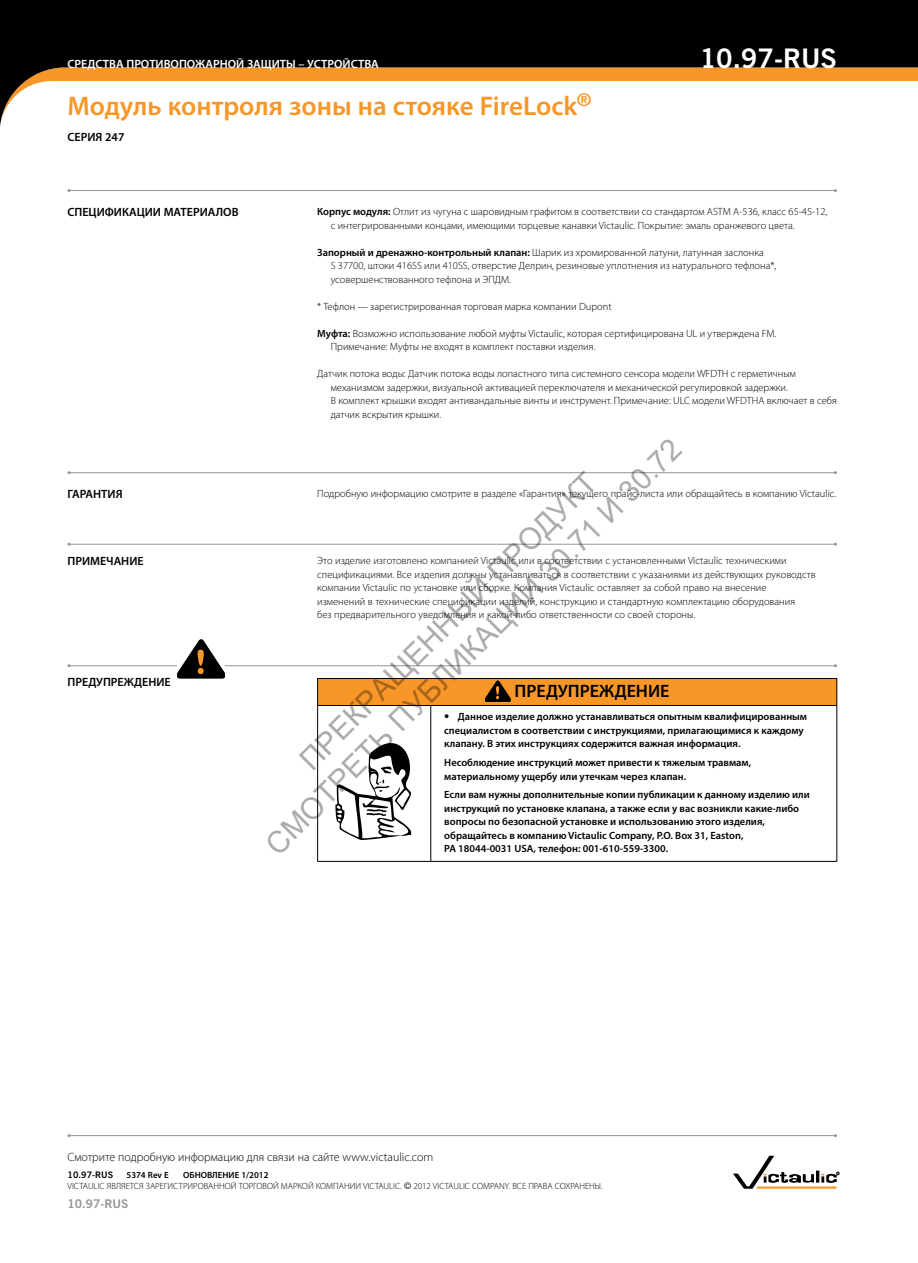
<style>
.page{position:relative;width:918px;height:1263px;background:#fff}
.page>*{position:absolute;margin:0;border:0;box-sizing:border-box;transform-origin:0 0}
.t1{font:29.85px/35.8px "Arial";color:rgb(0 0 0/.33);text-align:center}
.t2{font:600 27px "Myriad Pro";color:#f89728}
.t3{font:27px "Trade Gothic LT Std Bd 2";color:#fff}
.t4{font:600 18px "Myriad Pro";color:#000}
.t5{font:600 12px "Myriad Pro";color:#000}
.t6{font:300 12px "Myriad Pro";color:#000}
.t7{font:600 12px "Myriad Pro";color:#fff}
.t8{font:12px "Trade Gothic LT Std Bd 2";color:#939598}
.t9{font:300 10.5px/13.5px "Myriad Pro";color:#000}
.t10{font:600 10.5px/13.5px "Myriad Pro";color:#000}
.t11{font:300 9px/11.2px "Myriad Pro";color:#000}
.t12{font:9px "Trade Gothic LT Std Bd 2";color:#000}
.t13{font:600 9px "Myriad Pro";color:#000}
.s1{font-weight:600}
.s2{font-family:"Trade Gothic LT Std Bd 2";font-weight:400}
.s3{font-family:"Trade Gothic LT Std"}
</style>
<div class="page">
<svg style="left:0;top:0;width:918px;height:127px;fill:#000"></svg>
<hr style="left:69px;top:190px;width:767px;height:1px;background:#939598">
<hr style="left:69px;top:1135px;width:767px;height:1px;background:#939598">
<svg style="left:733px;top:1156px;width:106px;height:33px"></svg>
<div style="left:318px;top:678px;width:519px;height:27px;background:#f89728"></div>
<hr style="left:317px;top:678px;width:114px;height:1px;background:#000">
<svg style="left:317px;top:679px;width:1px;height:26px"></svg>
<hr style="left:431px;top:678px;width:406px;height:1px;background:#000">
<svg style="left:836px;top:679px;width:1px;height:26px"></svg>
<hr style="left:317px;top:705px;width:114px;height:1px;background:#000">
<hr style="left:317px;top:706px;width:1px;height:155px;background:#000">
<hr style="left:431px;top:705px;width:406px;height:1px;background:#000">
<hr style="left:430px;top:706px;width:1px;height:155px;background:#000">
<hr style="left:836px;top:706px;width:1px;height:155px;background:#000">
<hr style="left:317px;top:861px;width:114px;height:1px;background:#000">
<hr style="left:431px;top:861px;width:406px;height:1px;background:#000">
<svg style="left:485px;top:681px;width:26px;height:20px"></svg>
<hr style="left:69px;top:544px;width:767px;height:1px;background:#939598">
<hr style="left:69px;top:665px;width:767px;height:1px;background:#939598">
<svg style="left:335px;top:743px;width:77px;height:97px"></svg>
<svg style="left:177px;top:640px;width:48px;height:38px"></svg>
<hr style="left:69px;top:472px;width:767px;height:1px;background:#939598">
<p class="t7" style="left:68px;top:56px;width:313px">СРЕДСТВА ПРОТИВОПОЖАРНОЙ ЗАЩИТЫ – УСТРОЙСТВА</p>
<h2 class="t3" style="left:700px;top:41px;width:139px">10.97-RUS</h2>
<h2 class="t2" style="left:68px;top:89px;width:525px">Модуль контроля зоны на стояке FireLock<sup>®</sup></h2>
<p class="t5" style="left:68px;top:129px;width:58px">СЕРИЯ 247</p>
<p class="t5" style="left:68px;top:205px;width:173px">СПЕЦИФИКАЦИИ МАТЕРИАЛОВ</p>
<p class="t9" style="left:331px;top:205px;width:498px;text-indent:-14px"><span class="s1">Корпус модуля:</span> Отлит из чугуна с шаровидным графитом в соответствии со стандартом ASTM A-536, класс 65-45-12, с интегрированными концами, имеющими торцевые канавки Victaulic. Покрытие: эмаль оранжевого цвета.</p>
<p class="t9" style="left:331px;top:246px;width:447px;text-indent:-14px"><span class="s1">Запорный и дренажно-контрольный клапан:</span> Шарик из хромированной латуни, латунная заслонка<br>S 37700, штоки 416SS или 410SS, отверстие Делрин, резиновые уплотнения из натурального тефлона*, усовершенствованного тефлона и ЭПДМ.</p>
<p class="t9" style="left:317px;top:300px;width:296px">* Тефлон — зарегистрированная торговая марка компании Dupont</p>
<p class="t9" style="left:331px;top:327px;width:447px;text-indent:-14px"><span class="s1">Муфта:</span> Возможно использование любой муфты Victaulic, которая сертифицирована UL и утверждена FM.<br>Примечание: Муфты не входят в комплект поставки изделия.</p>
<p class="t9" style="left:331px;top:367px;width:508px;text-indent:-14px">Датчик потока воды: Датчик потока воды лопастного типа системного сенсора модели WFDTH с герметичным механизмом задержки, визуальной активацией переключателя и механической регулировкой задержки.<br>В комплект крышки входят антивандальные винты и инструмент. Примечание: ULC модели WFDTHA включает в себя датчик вскрытия крышки.</p>
<h1 class="t1" style="left:233px;top:811px;width:575px;rotate:-45deg">ПРЕКРАЩЕННЫЙ ПРОДУКТ<br>СМОТРЕТЬ ПУБЛИКАЦИИ 30.71 И 30.72</h1>
<p class="t5" style="left:68px;top:486px;width:57px">ГАРАНТИЯ</p>
<p class="t9" style="left:317px;top:486px;width:521px">Подробную информацию смотрите в разделе «Гарантия» текущего прайс-листа или обращайтесь в компанию Victaulic.</p>
<p class="t9" style="left:317px;top:554px;width:500px">Это изделие изготовлено компанией Victaulic или в соответствии с установленными Victaulic техническими спецификациями. Все изделия должны устанавливаться в соответствии с указаниями из действующих руководств компании Victaulic по установке или сборке. Компания Victaulic оставляет за собой право на внесение изменений в технические спецификации изделий, конструкцию и стандартную комплектацию оборудования<br>без предварительного уведомления и какой-либо ответственности со своей стороны.</p>
<p class="t5" style="left:68px;top:553px;width:78px">ПРИМЕЧАНИЕ</p>
<p class="t5" style="left:68px;top:674px;width:105px">ПРЕДУПРЕЖДЕНИЕ</p>
<h3 class="t4" style="left:515px;top:680px;width:156px">ПРЕДУПРЕЖДЕНИЕ</h3>
<p class="t10" style="left:444px;top:710px;width:364px"><span class="s2">•</span> Данное изделие должно устанавливаться опытным квалифицированным специалистом в соответствии с инструкциями, прилагающимися к каждому клапану. В этих инструкциях содержится важная информация.</p>
<p class="t10" style="left:444px;top:755px;width:308px">Несоблюдение инструкций может привести к тяжелым травмам, материальному ущербу или утечкам через клапан.</p>
<p class="t10" style="left:444px;top:788px;width:367px">Если вам нужны дополнительные копии публикации к данному изделию или инструкций по установке клапана, а также если у вас возникли какие-либо вопросы по безопасной установке и использованию этого изделия, обращайтесь в компанию Victaulic Company, P.O. Box 31, Easton,<br>PA 18044-0031 USA, телефон: 001-610-559-3300.</p>
<p class="t6" style="left:68px;top:1151px;width:367px">Смотрите подробную информацию для связи на сайте www.victaulic.com</p>
<p class="t12" style="left:68px;top:1169px;width:47px">10.97-RUS</p>
<p class="t13" style="left:127px;top:1169px;width:44px">5374 Rev E</p>
<p class="t11" style="left:68px;top:1169px;width:537px;text-indent:116px"><span class="s1">ОБНОВЛЕНИЕ 1/2012<br></span>VICTAULIC ЯВЛЯЕТСЯ ЗАРЕГИСТРИРОВАННОЙ ТОРГОВОЙ МАРКОЙ КОМПАНИИ VICTAULIC. <span class="s3">©</span> 2012 VICTAULIC COMPANY. ВСЕ ПРАВА СОХРАНЕНЫ.</p>
<p class="t8" style="left:68px;top:1197px;width:62px">10.97-RUS</p>
</div>
